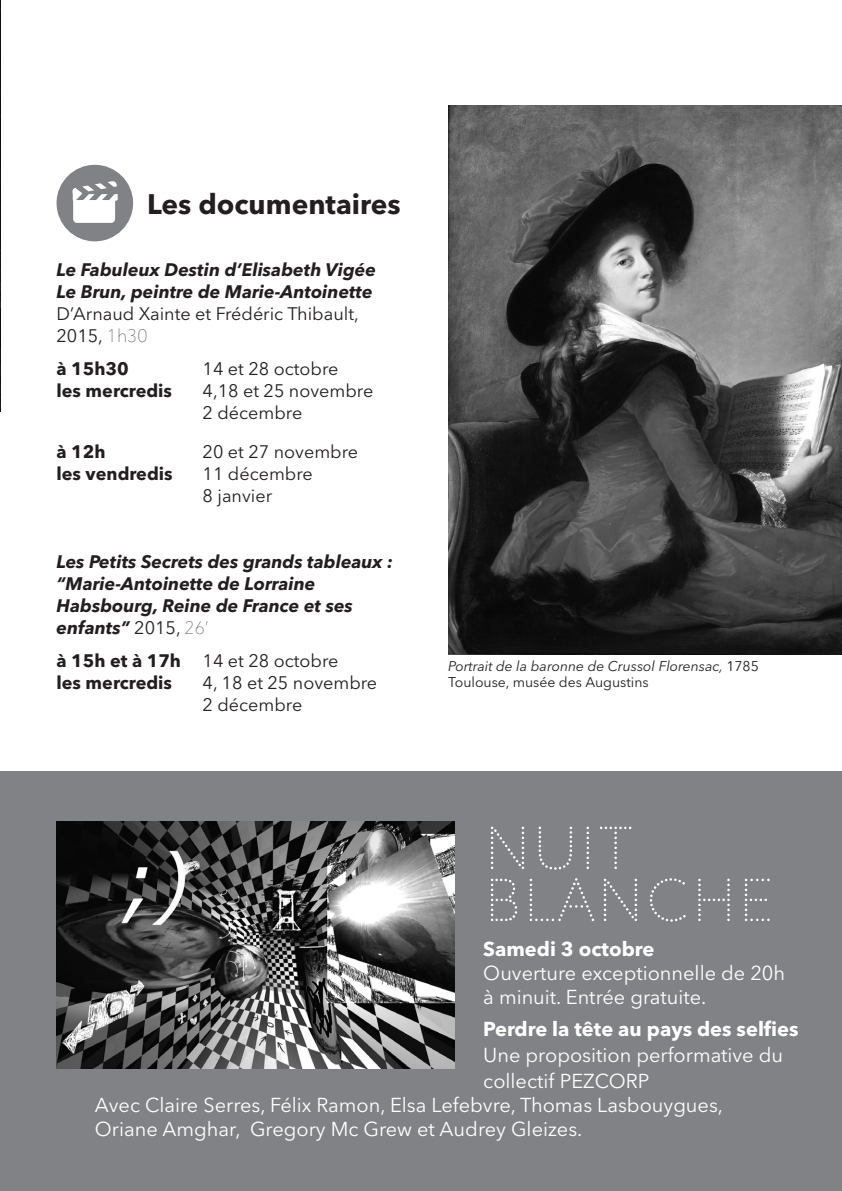
<style>
.page{position:relative;width:842px;height:1191px;background:#fff}
.page>*{position:absolute;margin:0;border:0;box-sizing:border-box;transform-origin:0 0}
.t1{font:500 60px/52px "RMNGP Constellation";letter-spacing:.01em;color:#fff}
.t2{font:700 28px "Avenir Next LT Pro";color:#231f20}
.t3{font:20px/24px "Avenir Next LT Pro";color:#fff}
.t4{font:700 20px "Avenir Next LT Pro";color:#fff}
.t5{font:italic 700 18px/22px "Avenir Next LT Pro";color:#231f20}
.t6{font:18px/22px "Avenir Next LT Pro";color:#231f20}
.t7{font:700 18px/22px "Avenir Next LT Pro";color:#231f20}
.t8{font:italic 14px/16px "Avenir Next LT Pro";color:#231f20}
.s1{font-weight:200}
.s2{font-weight:400;font-style:normal}
.s3{font-weight:200;font-style:normal}
.s4{font-weight:400}
.s5{font-style:normal}
</style>
<div class="page">
<div style="left:0;top:771px;width:842px;height:420px;background:#808285"></div>
<div style="left:57px;top:165px;width:76px;height:76px;background:#808285;border-radius:50%"></div>
<svg style="left:72px;top:181px;width:46px;height:42px"></svg>
<img style="left:448px;top:105px;width:394px;height:549px">
<img style="left:0;top:0;width:1px;height:412px">
<img style="left:57px;top:821px;width:398px;height:247px">
<h2 class="t2" style="left:147px;top:187px;width:255px">Les documentaires</h2>
<p class="t5" style="left:57px;top:258px;width:321px">Le Fabuleux Destin d’Elisabeth Vigée<br>Le Brun, peintre de Marie-Antoinette</p>
<p class="t6" style="left:57px;top:302px;width:304px">D’Arnaud Xainte et Frédéric Thibault,<br>2015, <span class="s1">1h30</span></p>
<p class="t7" style="left:57px;top:357px;width:74px">à 15h30</p>
<p class="t6" style="left:203px;top:358px;width:137px">14 et 28 octobre</p>
<p class="t7" style="left:57px;top:379px;width:117px">les mercredis</p>
<p class="t6" style="left:203px;top:380px;width:172px">4,18 et 25 novembre<br>2 décembre</p>
<p class="t7" style="left:57px;top:440px;width:51px">à 12h</p>
<p class="t6" style="left:203px;top:441px;width:157px">20 et 27 novembre</p>
<p class="t7" style="left:57px;top:462px;width:118px">les vendredis</p>
<p class="t6" style="left:203px;top:463px;width:112px">11 décembre<br>8 janvier</p>
<p class="t5" style="left:57px;top:550px;width:338px">Les Petits Secrets des grands tableaux : “Marie-Antoinette de Lorraine<br>Habsbourg, Reine de France et ses enfants” <span class="s2">2015,</span> <span class="s3">26’</span></p>
<p class="t7" style="left:57px;top:650px;width:283px">à 15h et à 17h <span class="s4">14 et 28 octobre </span>les mercredis</p>
<p class="t6" style="left:203px;top:672px;width:176px">4, 18 et 25 novembre<br>2 décembre</p>
<p class="t8" style="left:448px;top:658px;width:312px">Portrait de la baronne de Crussol Florensac, <span class="s5">1785<br>Toulouse, musée des Augustins</span></p>
<h1 class="t1" style="left:484px;top:819px;width:292px">NUIT<br>BLANCHE</h1>
<p class="t4" style="left:483px;top:937px;width:172px">Samedi 3 octobre</p>
<p class="t3" style="left:483px;top:961px;width:303px">Ouverture exceptionnelle de 20h à minuit. Entrée gratuite.</p>
<p class="t4" style="left:483px;top:1016px;width:317px">Perdre la tête au pays des selfies</p>
<p class="t3" style="left:483px;top:1042px;width:301px;line-height:26px">Une proposition performative du collectif PEZCORP</p>
<p class="t3" style="left:95px;top:1093px;width:630px">Avec Claire Serres, Félix Ramon, Elsa Lefebvre, Thomas Lasbouygues,<br>Oriane Amghar, Gregory Mc Grew et Audrey Gleizes.</p>
</div>
